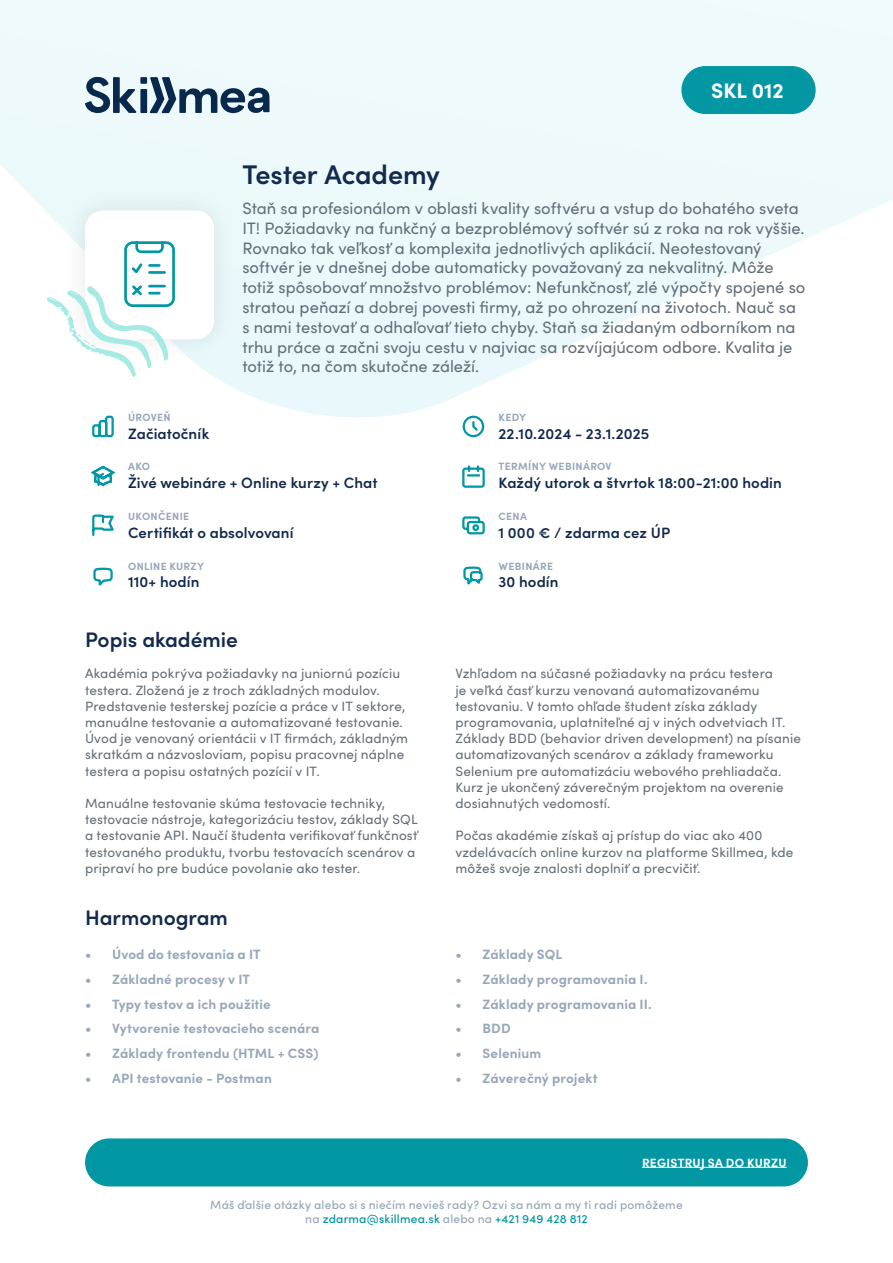
<style>
.page{position:relative;width:893px;height:1263px;background:#fff}
.page>*{position:absolute;margin:0;border:0;box-sizing:border-box;transform-origin:0 0}
.t1{font:600 27px "Sofia Pro";letter-spacing:-.005em;color:#13294d}
.t2{font:600 21px "Sofia Pro";color:#13294d}
.t3{font:700 21px "Sofia Pro";color:#fff}
.t4{font:16.5px/19.8px "Sofia Pro";color:#626e78}
.t5{font:600 15px "Sofia Pro";letter-spacing:.005em;color:#13294d}
.t6{font:13.5px/16.2px "Sofia Pro";letter-spacing:.01em;color:#626e78}
.t7{font:700 13.5px "Sofia Pro";letter-spacing:.01em;color:#98a7b9}
.t8{font:500 12px/14.4px "Sofia Pro";letter-spacing:.015em;color:#98a7b9;text-align:center}
.t9{font:700 12px "Sofia Pro";letter-spacing:.025em;color:#fff}
.t10{font:700 10.5px "Sofia Pro";letter-spacing:.03em;color:#98a7b9}
.s1{color:#0497a2}
</style>
<div class="page">
<svg style="left:0;top:0;width:893px;height:418px"></svg>
<svg style="left:85px;top:77px;width:185px;height:36px;background:#869bad"></svg>
<div style="left:61px;top:187px;width:177px;height:177px;background:#e9f7f9"></div>
<div style="left:85px;top:210px;width:129px;height:129px;background:#fff;border-radius:18px"></div>
<svg style="left:47px;top:240px;width:129px;height:137px"></svg>
<div style="left:681px;top:66px;width:135px;height:48px;background:#0297a3;border-radius:24px"></div>
<svg style="left:91px;top:414px;width:24px;height:24px"></svg>
<svg style="left:461px;top:414px;width:24px;height:24px"></svg>
<svg style="left:90px;top:465px;width:26px;height:22px"></svg>
<svg style="left:462px;top:465px;width:23px;height:23px"></svg>
<svg style="left:92px;top:514px;width:22px;height:22px"></svg>
<svg style="left:462px;top:516px;width:23px;height:19px"></svg>
<svg style="left:93px;top:567px;width:20px;height:19px"></svg>
<svg style="left:463px;top:566px;width:20px;height:19px"></svg>
<div style="left:85px;top:1138px;width:723px;height:48px;background:#0297a3;border-radius:24px"></div>
<hr style="left:642px;top:1167px;width:145px;height:1px;background:#fff">
<h1 class="t1" style="left:242px;top:154px;width:199px">Tester Academy</h1>
<h2 class="t3" style="left:711px;top:74px;width:74px">SKL 012</h2>
<p class="t4" style="left:242px;top:197px;width:565px">Staň sa profesionálom v oblasti kvality softvéru a vstup do bohatého sveta IT! Požiadavky na funkčný a bezproblémový softvér sú z roka na rok vyššie.<br>Rovnako tak veľkosť a komplexita jednotlivých aplikácií. Neotestovaný softvér je v dnešnej dobe automaticky považovaný za nekvalitný. Môže totiž spôsobovať množstvo problémov: Nefunkčnosť, zlé výpočty spojené so stratou peňazí a dobrej povesti firmy, až po ohrození na životoch. Nauč sa s nami testovať a odhaľovať tieto chyby. Staň sa žiadaným odborníkom na trhu práce a začni svoju cestu v najviac sa rozvíjajúcom odbore. Kvalita je totiž to, na čom skutočne záleží.</p>
<p class="t10" style="left:128px;top:409px;width:44px">ÚROVEŇ</p>
<p class="t10" style="left:499px;top:409px;width:29px">KEDY</p>
<p class="t5" style="left:128px;top:422px;width:83px">Začiatočník</p>
<p class="t5" style="left:499px;top:422px;width:152px">22.10.2024 - 23.1.2025</p>
<p class="t5" style="left:128px;top:472px;width:251px">Živé webináre + Online kurzy + Chat</p>
<p class="t5" style="left:499px;top:472px;width:285px">Každý utorok a štvrtok 18:00-21:00 hodin</p>
<p class="t5" style="left:128px;top:521px;width:167px">Certifikát o absolvovaní</p>
<p class="t5" style="left:499px;top:521px;width:173px">1 000 € / zdarma cez ÚP</p>
<p class="t5" style="left:128px;top:570px;width:73px">110+ hodín</p>
<p class="t5" style="left:499px;top:570px;width:61px">30 hodín</p>
<p class="t10" style="left:128px;top:458px;width:23px">AKO</p>
<p class="t10" style="left:499px;top:458px;width:115px">TERMÍNY WEBINÁROV</p>
<p class="t10" style="left:128px;top:508px;width:63px">UKONČENIE</p>
<p class="t10" style="left:499px;top:508px;width:30px">CENA</p>
<p class="t10" style="left:128px;top:558px;width:78px">ONLINE KURZY</p>
<p class="t10" style="left:499px;top:558px;width:56px">WEBINÁRE</p>
<h2 class="t2" style="left:85px;top:623px;width:154px">Popis akadémie</h2>
<p class="t6" style="left:85px;top:665px;width:325px">Akadémia pokrýva požiadavky na juniornú pozíciu testera. Zložená je z troch základných modulov.<br>Predstavenie testerskej pozície a práce v IT sektore, manuálne testovanie a automatizované testovanie.<br>Úvod je venovaný orientácii v IT firmách, základným skratkám a názvosloviam, popisu pracovnej náplne testera a popisu ostatných pozícií v IT.</p>
<p class="t6" style="left:85px;top:794px;width:334px">Manuálne testovanie skúma testovacie techniky, testovacie nástroje, kategorizáciu testov, základy SQL a testovanie API. Naučí študenta verifikovať funkčnosť testovaného produktu, tvorbu testovacích scenárov a pripraví ho pre budúce povolanie ako tester.</p>
<h2 class="t2" style="left:85px;top:901px;width:144px">Harmonogram</h2>
<p class="t7" style="left:85px;top:944px;width:177px">• Úvod do testovania a IT</p>
<p class="t7" style="left:85px;top:969px;width:167px">• Základné procesy v IT</p>
<p class="t7" style="left:85px;top:993px;width:187px">• Typy testov a ich použitie</p>
<p class="t7" style="left:85px;top:1018px;width:236px">• Vytvorenie testovacieho scenára</p>
<p class="t7" style="left:85px;top:1043px;width:235px">• Základy frontendu (HTML + CSS)</p>
<p class="t7" style="left:85px;top:1068px;width:188px">• API testovanie - Postman</p>
<p class="t6" style="left:455px;top:665px;width:347px">Vzhľadom na súčasné požiadavky na prácu testera<br>je veľká časť kurzu venovaná automatizovanému testovaniu. V tomto ohľade študent získa základy programovania, uplatniteľné aj v iných odvetviach IT.<br>Základy BDD (behavior driven development) na písanie automatizovaných scenárov a základy frameworku Selenium pre automatizáciu webového prehliadača.<br>Kurz je ukončený záverečným projektom na overenie dosiahnutých vedomostí.</p>
<p class="t6" style="left:455px;top:827px;width:339px">Počas akadémie získaš aj prístup do viac ako 400 vzdelávacích online kurzov na platforme Skillmea, kde môžeš svoje znalosti doplniť a precvičiť.</p>
<p class="t7" style="left:455px;top:944px;width:108px">• Základy SQL</p>
<p class="t7" style="left:455px;top:969px;width:194px">• Základy programovania I.</p>
<p class="t7" style="left:455px;top:993px;width:198px">• Základy programovania II.</p>
<p class="t7" style="left:455px;top:1018px;width:57px">• BDD</p>
<p class="t7" style="left:455px;top:1043px;width:87px">• Selenium</p>
<p class="t7" style="left:455px;top:1068px;width:144px">• Záverečný projekt</p>
<p class="t9" style="left:642px;top:1153px;width:146px">REGISTRUJ SA DO KURZU</p>
<p class="t8" style="left:210px;top:1197px;width:474px">Máš ďalšie otázky alebo si s niečím nevieš rady? Ozvi sa nám a my ti radi pomôžeme na <span class="s1">zdarma@skillmea.sk</span> alebo na <span class="s1">+421 949 428 812</span></p>
</div>
